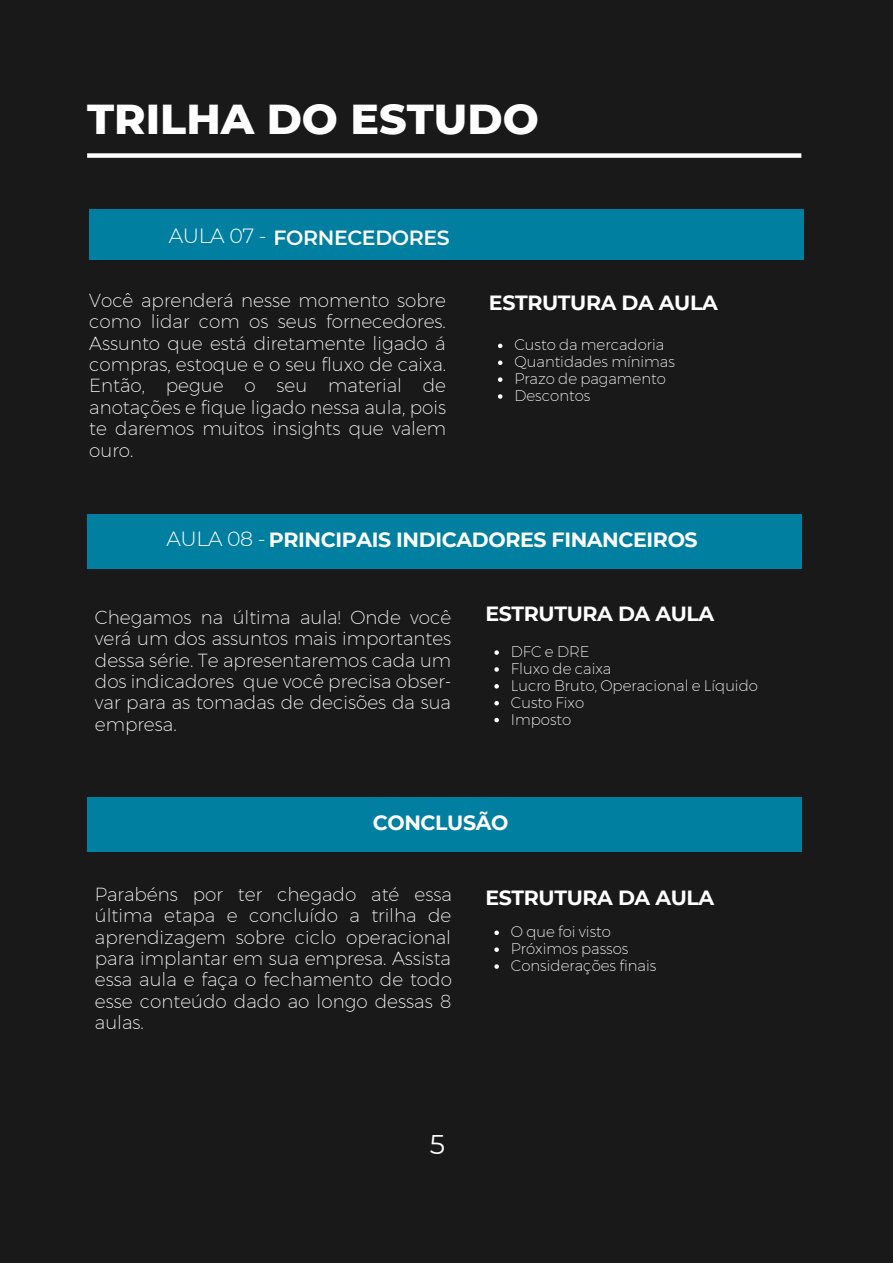
<style>
.page{position:relative;width:893px;height:1264px;background:#fff}
.page>*{position:absolute;margin:0;border:0;box-sizing:border-box;transform-origin:0 0}
.t1{font:800 42.6px "Montserrat";color:#fff}
.t2{font:27px "Montserrat";color:#fff}
.t3{font:700 20.55px "Montserrat";letter-spacing:-.02em;color:#fff}
.t4{font:600 20.55px "Montserrat";letter-spacing:-.02em;color:#fff}
.t5{font:300 18.45px/21.3px "Kief Montaser Extra";color:#fff;text-align:justify}
.t6{font:300 15px/16.8px "Kief Montaser Extra";color:#fff}
.s1{font-weight:300}
</style>
<div class="page">
<div style="left:0;top:0;width:892px;height:1262px;background:#191919"></div>
<div style="left:87px;top:153px;width:714px;height:5px;background:#fff"></div>
<div style="left:87px;top:514px;width:714px;height:54px;background:#007fa0"></div>
<svg style="left:494px;top:650px;width:5px;height:5px"></svg>
<svg style="left:494px;top:667px;width:5px;height:4px"></svg>
<svg style="left:494px;top:684px;width:5px;height:4px"></svg>
<svg style="left:494px;top:701px;width:5px;height:4px"></svg>
<svg style="left:494px;top:717px;width:5px;height:5px"></svg>
<svg style="left:498px;top:343px;width:4px;height:5px"></svg>
<svg style="left:498px;top:360px;width:4px;height:5px"></svg>
<svg style="left:498px;top:377px;width:4px;height:5px"></svg>
<svg style="left:498px;top:394px;width:4px;height:5px"></svg>
<div style="left:89px;top:210px;width:714px;height:50px;background:#007fa0"></div>
<div style="left:87px;top:797px;width:714px;height:55px;background:#007fa0"></div>
<svg style="left:494px;top:930px;width:5px;height:5px"></svg>
<svg style="left:494px;top:947px;width:5px;height:4px"></svg>
<svg style="left:494px;top:964px;width:5px;height:4px"></svg>
<h1 class="t1" style="left:87px;top:92px;width:453px">TRILHA DO ESTUDO</h1>
<p class="t4" style="left:169px;top:225px;width:282px"><span class="s1">AULA 07 -</span> FORNECEDORES</p>
<p class="t5" style="left:89px;top:290px;width:358px">Você aprenderá nesse momento sobre</p>
<p class="t3" style="left:489px;top:289px;width:230px">ESTRUTURA DA AULA</p>
<p class="t5" style="left:89px;top:311px;width:358px">como lidar com os seus fornecedores.<br>Assunto que está diretamente ligado á compras, estoque e o seu fluxo de caixa.<br>Então, pegue o seu material de anotações e fique ligado nessa aula, pois te daremos muitos insights que valem ouro.</p>
<p class="t6" style="left:514px;top:336px;width:162px">Custo da mercadoria<br>Quantidades mínimas<br>Prazo de pagamento<br>Descontos</p>
<p class="t3" style="left:166px;top:527px;width:532px"><span class="s1">AULA 08 -</span> PRINCIPAIS INDICADORES FINANCEIROS</p>
<p class="t5" style="left:95px;top:606px;width:358px">Chegamos na última aula! Onde você</p>
<p class="t3" style="left:485px;top:601px;width:230px">ESTRUTURA DA AULA</p>
<p class="t5" style="left:95px;top:628px;width:358px">verá um dos assuntos mais importantes dessa série. Te apresentaremos cada um dos indicadores que você precisa obser&shy;var para as tomadas de decisões da sua empresa.</p>
<p class="t6" style="left:511px;top:643px;width:248px">DFC e DRE<br>Fluxo de caixa<br>Lucro Bruto, Operacional e Líquido<br>Custo Fixo<br>Imposto</p>
<p class="t3" style="left:372px;top:809px;width:137px">CONCLUSÃO</p>
<p class="t5" style="left:95px;top:883px;width:358px">Parabéns por ter chegado até essa</p>
<p class="t3" style="left:485px;top:884px;width:230px">ESTRUTURA DA AULA</p>
<p class="t5" style="left:95px;top:904px;width:358px">última etapa e concluído a trilha de aprendizagem sobre ciclo operacional para implantar em sua empresa. Assista essa aula e faça o fechamento de todo esse conteúdo dado ao longo dessas 8 aulas.</p>
<p class="t6" style="left:511px;top:923px;width:147px">O que foi visto<br>Próximos passos<br>Considerações finais</p>
<h2 class="t2" style="left:429px;top:1127px;width:17px">5</h2>
</div>
